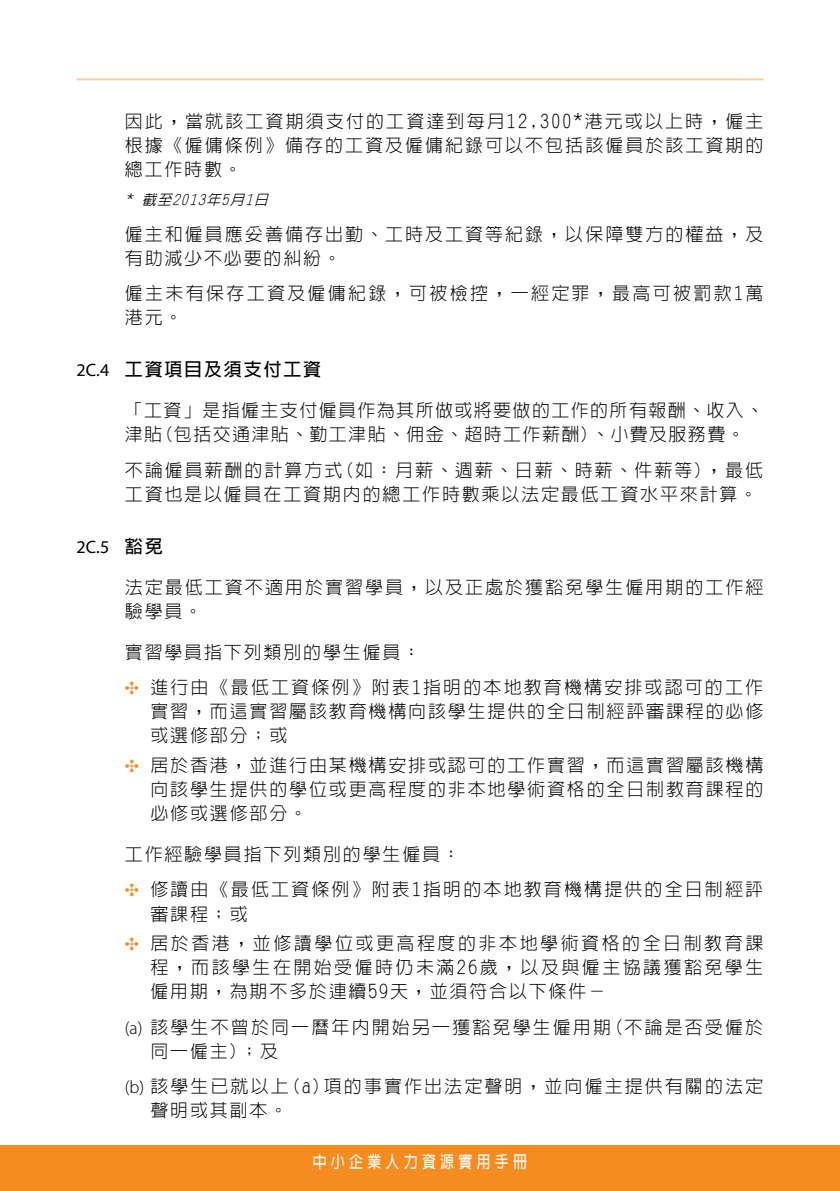
<style>
.page{position:relative;width:840px;height:1191px;background:#fff}
.page>*{position:absolute;margin:0;border:0;box-sizing:border-box;transform-origin:0 0}
.t1{font:300 18px/24px "AR Hei B5 HK";letter-spacing:.105em;color:#000}
.t2{font:300 18px/24px "AR Hei B5 HK";letter-spacing:.075em;color:#000}
.t3{font:300 18px/24px "AR Hei B5 HK";letter-spacing:.125em;color:#000}
.t4{font:700 18px "AR Hei B5 HK";letter-spacing:.1em;color:#000}
.t5{font:18px "Myriad Pro";color:#000}
.t6{font:700 16.8px "AR Hei B5";letter-spacing:.3em;color:#fff;scale:.83 1}
.t7{font:italic 500 14px "AR Hei B5 HK";color:#000}
.s1{font-family:"Myriad Pro";font-weight:400}
.s2{font-family:"AR Hei B5 HK";font-weight:700}
.s3{color:#f68b1f}
.s4{font-family:"Myriad Pro"}
</style>
<div class="page">
<hr style="left:77px;top:78px;width:686px;height:2px;background:#fdcd9d">
<div style="left:0;top:1145px;width:839px;height:46px;background:#f68b1f"></div>
<p class="t1" style="left:125px;top:109px;width:639px;text-align:justify">因此，當就該工資期須支付的工資達到每月12,300*港元或以上時，僱主根據《僱傭條例》備存的工資及僱傭紀錄可以不包括該僱員於該工資期的總工作時數。</p>
<p class="t7" style="left:125px;top:193px;width:148px">* 截至2013年5月1日</p>
<p class="t1" style="left:125px;top:222px;width:639px">僱主和僱員應妥善備存出勤、工時及工資等紀錄，以保障雙方的權益，及有助減少不必要的糾紛。</p>
<p class="t3" style="left:125px;top:281px;width:639px">僱主未有保存工資及僱傭紀錄，可被檢控，一經定罪，最高可被罰款1萬港元。</p>
<p class="t4" style="left:77px;top:360px;width:246px"><span class="s1">2C.4</span> 工資項目及須支付工資</p>
<p class="t2" style="left:125px;top:398px;width:639px">「工資」是指僱主支付僱員作為其所做或將要做的工作的所有報酬、收入、津貼(包括交通津貼、勤工津貼、佣金、超時工作薪酬)、小費及服務費。</p>
<p class="t1" style="left:125px;top:458px;width:639px">不論僱員薪酬的計算方式(如：月薪、週薪、日薪、時薪、件薪等)，最低工資也是以僱員在工資期內的總工作時數乘以法定最低工資水平來計算。</p>
<p class="t5" style="left:77px;top:536px;width:87px">2C.5 <span class="s2">豁免</span></p>
<p class="t1" style="left:125px;top:575px;width:639px">法定最低工資不適用於實習學員，以及正處於獲豁免學生僱用期的工作經驗學員。</p>
<p class="t1" style="left:125px;top:640px;width:297px">實習學員指下列類別的學生僱員：</p>
<p class="t1" style="left:150px;top:675px;width:614px;text-align:justify;text-indent:-26px"><span class="s3">✣</span> 進行由《最低工資條例》附表1指明的本地教育機構安排或認可的工作實習，而這實習屬該教育機構向該學生提供的全日制經評審課程的必修或選修部分；或</p>
<p class="t1" style="left:150px;top:753px;width:614px;text-align:justify;text-indent:-26px"><span class="s3">✣</span> 居於香港，並進行由某機構安排或認可的工作實習，而這實習屬該機構向該學生提供的學位或更高程度的非本地學術資格的全日制教育課程的必修或選修部分。</p>
<p class="t1" style="left:125px;top:842px;width:336px">工作經驗學員指下列類別的學生僱員：</p>
<p class="t1" style="left:150px;top:877px;width:614px;text-indent:-26px"><span class="s3">✣</span> 修讀由《最低工資條例》附表1指明的本地教育機構提供的全日制經評審課程；或</p>
<p class="t1" style="left:150px;top:931px;width:614px;text-align:justify;text-indent:-26px"><span class="s3">✣</span> 居於香港，並修讀學位或更高程度的非本地學術資格的全日制教育課程，而該學生在開始受僱時仍未滿26歲，以及與僱主協議獲豁免學生僱用期，為期不多於連續59天，並須符合以下條件－</p>
<p class="t1" style="left:150px;top:1014px;width:614px;text-indent:-26px"><span class="s4">(a)</span> 該學生不曾於同一曆年內開始另一獲豁免學生僱用期(不論是否受僱於同一僱主)；及</p>
<p class="t1" style="left:150px;top:1074px;width:614px;text-indent:-26px"><span class="s4">(b)</span> 該學生已就以上(a)項的事實作出法定聲明，並向僱主提供有關的法定聲明或其副本。</p>
<p class="t6" style="left:312px;top:1153px;width:260px">中小企業人力資源實用手冊</p>
</div>
